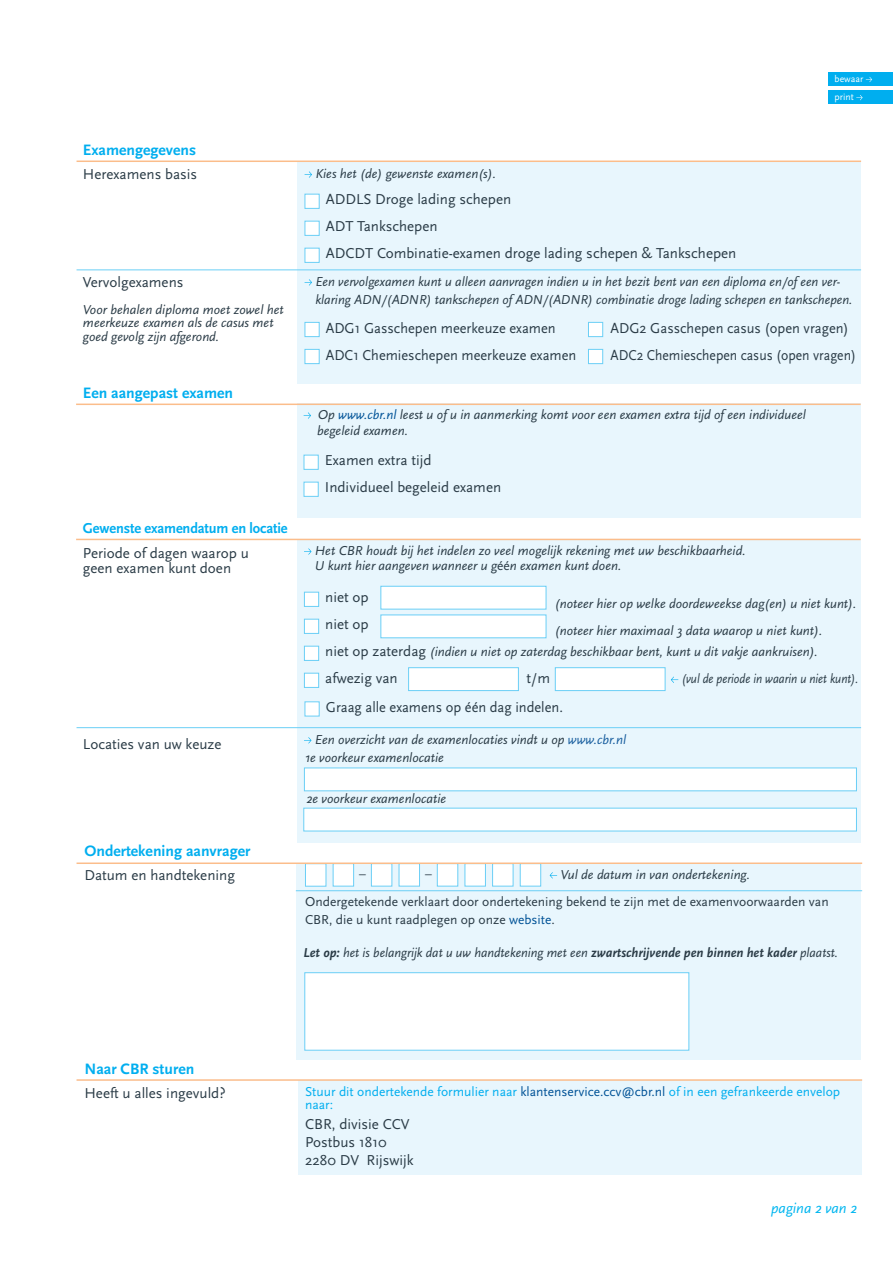
<style>
.page{position:relative;width:893px;height:1263px;background:#fff}
.page>*{position:absolute;margin:0;border:0;box-sizing:border-box;transform-origin:0 0}
.t1{font:700 15.75px "Scala Sans Pro";color:#00aeef}
.t2{font:15px/27px "Scala Sans Pro";color:#2a3b46}
.t3{font:15px "Scala Sans Pro";color:#2a3b46;scale:.96 1}
.t4{font:15px "Scala Sans Pro";color:#2a3b46;scale:.91 1}
.t5{font:700 15px "Scala Sans Pro";letter-spacing:-.01em;color:#00aeef;scale:.96 1}
.t6{font:italic 15px "Scala Sans Pro";color:#00b6f0}
.t7{font:italic 13.5px/13.5px "Scala Sans Pro";color:#2a3b46}
.t8{font:13.5px/18px "Scala Sans Pro";color:#2a3b46}
.t9{font:13.5px/13.5px "Scala Sans Pro";color:#00aeef}
.t10{font:italic 13.5px "Scala Sans Pro";color:#2a3b46;scale:.96 1}
.t11{font:italic 13.5px "Scala Sans Pro";color:#2a3b46;scale:.88 1}
.t12{font:9.75px/18.1px "Scala Sans Pro";color:#fff}
.s1{color:#015397}
.s2{font-style:normal}
.s3{font-style:normal;font-size:15px}
.s4{color:#175d9e}
.s5{font-weight:700}
</style>
<div class="page">
<div style="left:828px;top:72px;width:65px;height:13px;background:#00aeef"></div>
<svg style="left:866px;top:77px;width:6px;height:5px"></svg>
<div style="left:828px;top:90px;width:65px;height:13px;background:#00aeef"></div>
<svg style="left:856px;top:95px;width:7px;height:5px"></svg>
<div style="left:298px;top:540px;width:563px;height:303px;background:#e8f6fd"></div>
<div style="left:296px;top:863px;width:565px;height:197px;background:#e8f6fd"></div>
<div style="left:299px;top:1080px;width:563px;height:95px;background:#e8f6fd"></div>
<div style="left:297px;top:161px;width:564px;height:223px;background:#e8f6fd"></div>
<div style="left:297px;top:404px;width:564px;height:114px;background:#e8f6fd"></div>
<div style="left:380px;top:586px;width:166px;height:23px;background:#fff;border:1px solid #6bcff6"></div>
<div style="left:304px;top:767px;width:553px;height:24px;background:#fff;border:1px solid #6bcff6"></div>
<div style="left:303px;top:808px;width:554px;height:23px;background:#fff;border:1px solid #6bcff6"></div>
<div style="left:380px;top:614px;width:166px;height:24px;background:#fff;border:1px solid #6bcff6"></div>
<div style="left:408px;top:667px;width:111px;height:24px;background:#fff;border:1px solid #6bcff6"></div>
<div style="left:555px;top:667px;width:110px;height:24px;background:#fff;border:1px solid #6bcff6"></div>
<div style="left:305px;top:863px;width:21px;height:23px;background:#fff;border:1px solid #6bcff6"></div>
<div style="left:333px;top:863px;width:21px;height:23px;background:#fff;border:1px solid #6bcff6"></div>
<div style="left:371px;top:863px;width:21px;height:23px;background:#fff;border:1px solid #6bcff6"></div>
<div style="left:399px;top:863px;width:21px;height:23px;background:#fff;border:1px solid #6bcff6"></div>
<div style="left:437px;top:863px;width:21px;height:23px;background:#fff;border:1px solid #6bcff6"></div>
<div style="left:465px;top:863px;width:21px;height:23px;background:#fff;border:1px solid #6bcff6"></div>
<div style="left:492px;top:863px;width:21px;height:23px;background:#fff;border:1px solid #6bcff6"></div>
<div style="left:520px;top:863px;width:21px;height:23px;background:#fff;border:1px solid #6bcff6"></div>
<div style="left:304px;top:972px;width:385px;height:78px;background:#fff;border:1px solid #6bcff6"></div>
<svg style="left:304px;top:548px;width:8px;height:7px"></svg>
<svg style="left:671px;top:676px;width:7px;height:7px"></svg>
<svg style="left:550px;top:872px;width:7px;height:6px"></svg>
<div style="left:304px;top:592px;width:15px;height:15px;background:#fff;border:1px solid #6bcff6"></div>
<div style="left:304px;top:619px;width:15px;height:15px;background:#fff;border:1px solid #6bcff6"></div>
<div style="left:304px;top:646px;width:15px;height:15px;background:#fff;border:1px solid #6bcff6"></div>
<div style="left:304px;top:673px;width:15px;height:15px;background:#fff;border:1px solid #6bcff6"></div>
<svg style="left:304px;top:737px;width:8px;height:6px"></svg>
<div style="left:305px;top:701px;width:15px;height:15px;background:#fff;border:1px solid #6bcff6"></div>
<div style="left:305px;top:194px;width:15px;height:15px;background:#fff;border:1px solid #6bcff6"></div>
<div style="left:305px;top:221px;width:15px;height:15px;background:#fff;border:1px solid #6bcff6"></div>
<div style="left:305px;top:248px;width:15px;height:15px;background:#fff;border:1px solid #6bcff6"></div>
<div style="left:305px;top:322px;width:15px;height:15px;background:#fff;border:1px solid #6bcff6"></div>
<div style="left:588px;top:322px;width:15px;height:15px;background:#fff;border:1px solid #6bcff6"></div>
<div style="left:305px;top:349px;width:15px;height:15px;background:#fff;border:1px solid #6bcff6"></div>
<div style="left:588px;top:349px;width:15px;height:15px;background:#fff;border:1px solid #6bcff6"></div>
<svg style="left:305px;top:171px;width:7px;height:7px"></svg>
<svg style="left:305px;top:279px;width:7px;height:7px"></svg>
<hr style="left:77px;top:269px;width:784px;height:1px;background:#6bcff6">
<hr style="left:77px;top:727px;width:784px;height:1px;background:#6bcff6">
<hr style="left:77px;top:1079px;width:785px;height:2px;background:#fbbd8b">
<hr style="left:296px;top:890px;width:566px;height:1px;background:#6bcff6">
<hr style="left:77px;top:862px;width:785px;height:2px;background:#fbbd8b">
<hr style="left:76px;top:539px;width:785px;height:1px;background:#fbbd8b">
<hr style="left:77px;top:161px;width:784px;height:1px;background:#fbbd8b">
<svg style="left:304px;top:412px;width:7px;height:7px"></svg>
<div style="left:304px;top:455px;width:15px;height:15px;background:#fff;border:1px solid #6bcff6"></div>
<div style="left:304px;top:482px;width:15px;height:15px;background:#fff;border:1px solid #6bcff6"></div>
<hr style="left:76px;top:404px;width:785px;height:1px;background:#fbbd8b">
<p class="t1" style="left:83px;top:139px;width:115px">Examengegevens</p>
<p class="t2" style="left:83px;top:160px;width:116px">Herexamens basis</p>
<p class="t2" style="left:83px;top:268px;width:102px">Vervolgexamens</p>
<p class="t7" style="left:83px;top:302px;width:202px">Voor behalen diploma moet zowel het meerkeuze examen als de casus met goed gevolg zijn afgerond.</p>
<p class="t1" style="left:83px;top:382px;width:152px">Een aangepast examen</p>
<p class="t5" style="left:83px;top:518px;width:215px">Gewenste examendatum en locatie</p>
<p class="t2" style="left:83px;top:545px;width:167px;line-height:15px">Periode of dagen waarop u geen examen kunt doen</p>
<p class="t2" style="left:83px;top:730px;width:140px">Locaties van uw keuze</p>
<p class="t1" style="left:84px;top:840px;width:167px">Ondertekening aanvrager</p>
<p class="t2" style="left:84px;top:861px;width:152px">Datum en handtekening</p>
<p class="t7" style="left:315px;top:166px;width:182px">Kies het (de) gewenste examen(s).</p>
<p class="t2" style="left:326px;top:185px;width:412px">ADDLS Droge lading schepen<br>ADT Tankschepen<br>ADCDT Combinatie-examen droge lading schepen &amp; Tankschepen</p>
<p class="t12" style="left:834px;top:70px;width:30px">bewaar print</p>
<p class="t7" style="left:315px;top:272px;width:539px;line-height:18px">Een vervolgexamen kunt u alleen aanvragen indien u in het bezit bent van een diploma en/of een ver&shy;klaring ADN/(ADNR) tankschepen of ADN/(ADNR) combinatie droge lading schepen en tankschepen.</p>
<p class="t3" style="left:326px;top:318px;width:241px">ADG1 Gasschepen meerkeuze examen</p>
<p class="t3" style="left:611px;top:318px;width:250px">ADG2 Gasschepen casus (open vragen)</p>
<p class="t3" style="left:326px;top:345px;width:262px">ADC1 Chemieschepen meerkeuze examen</p>
<p class="t4" style="left:611px;top:345px;width:271px">ADC2 Chemieschepen casus (open vragen)</p>
<p class="t7" style="left:317px;top:406px;width:490px;line-height:16.5px">Op <span class="s1">www.cbr.nl</span> leest u of u in aanmerking komt voor een examen extra tijd of een individueel begeleid examen.</p>
<p class="t2" style="left:325px;top:446px;width:178px">Examen extra tijd<br>Individueel begeleid examen</p>
<p class="t7" style="left:315px;top:542px;width:432px;line-height:15px">Het CBR houdt bij het indelen zo veel mogelijk rekening met uw beschikbaarheid.<br>U kunt hier aangeven wanneer u g<span class="s2">éé</span>n examen kunt doen.</p>
<p class="t2" style="left:325px;top:583px;width:45px">niet op niet op</p>
<p class="t7" style="left:325px;top:644px;width:494px"><span class="s3">niet op zaterdag</span> (indien u niet op zaterdag beschikbaar bent, kunt u dit vakje aankruisen).</p>
<p class="t2" style="left:325px;top:664px;width:74px">afwezig van</p>
<p class="t2" style="left:527px;top:664px;width:25px">t/m</p>
<p class="t7" style="left:555px;top:589px;width:303px;line-height:27px">(noteer hier op welke doordeweekse dag(en) u niet kunt). (noteer hier maximaal 3 data waarop u niet kunt).</p>
<p class="t11" style="left:682px;top:670px;width:202px">(vul de periode in waarin u niet kunt).</p>
<p class="t3" style="left:326px;top:697px;width:249px">Graag alle examens op één dag indelen.</p>
<p class="t7" style="left:315px;top:732px;width:313px">Een overzicht van de examenlocaties vindt u op <span class="s4">www.cbr.nl</span></p>
<p class="t7" style="left:305px;top:750px;width:140px">1e voorkeur examenlocatie</p>
<p class="t7" style="left:307px;top:791px;width:141px">2e voorkeur examenlocatie</p>
<p class="t8" style="left:359px;top:864px;width:8px">–</p>
<p class="t8" style="left:425px;top:864px;width:8px">–</p>
<p class="t7" style="left:560px;top:867px;width:191px">Vul de datum in van ondertekening.</p>
<p class="t8" style="left:305px;top:892px;width:525px">Ondergetekende verklaart door ondertekening bekend te zijn met de examenvoorwaarden van<br>CBR, die u kunt raadplegen op onze <span class="s1">website</span>.</p>
<p class="t10" style="left:303px;top:943px;width:559px"><span class="s5">Let op:</span> het is belangrijk dat u uw handtekening met een <span class="s5">zwartschrijvende pen binnen het kader</span> plaatst.</p>
<p class="t1" style="left:84px;top:1058px;width:111px">Naar CBR sturen</p>
<p class="t2" style="left:84px;top:1079px;width:143px">Heeft u alles ingevuld?</p>
<p class="t9" style="left:305px;top:1084px;width:537px">Stuur dit ondertekende formulier naar <span class="s1">klantenservice.ccv@cbr.nl</span> of in een gefrankeerde envelop naar:</p>
<p class="t2" style="left:305px;top:1115px;width:110px;line-height:18px">CBR, divisie CCV<br>Postbus 1810<br>2280 DV Rijswijk</p>
<p class="t6" style="left:771px;top:1198px;width:87px">pagina 2 van 2</p>
</div>
